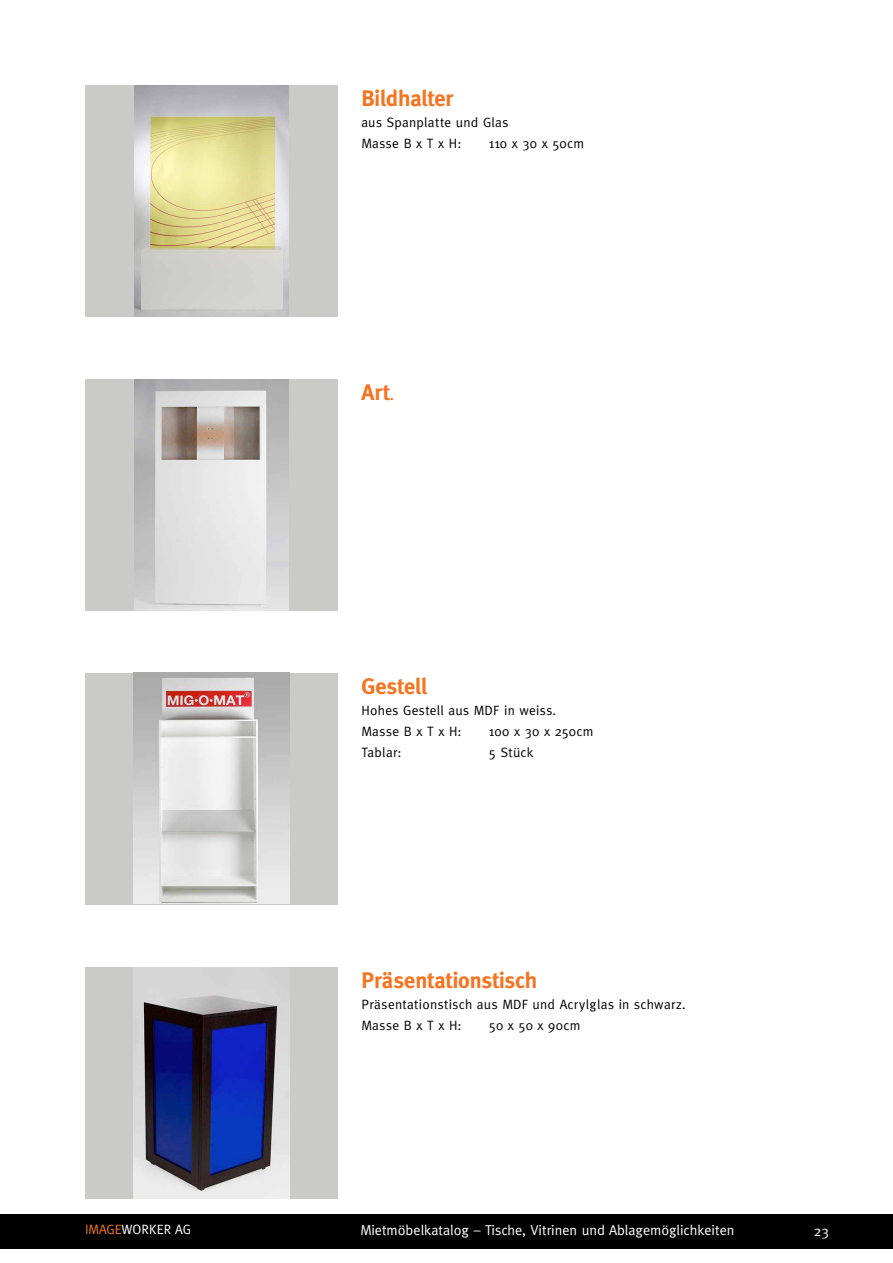
<style>
.page{position:relative;width:893px;height:1263px;background:#fff}
.page>*{position:absolute;margin:0;border:0;box-sizing:border-box;transform-origin:0 0}
.t1{font:700 22.5px "Meta";color:#f47421}
.t2{font:14.25px "Meta";color:#fff}
.t3{font:13.5px/21px "Meta";letter-spacing:.025em;color:#000}
.t4{font:13.5px "Meta";color:#fff}
.s1{font-size:13.5px}
.s2{color:#f47421}
</style>
<div class="page">
<div style="left:0;top:1214px;width:893px;height:34px;background:#000"></div>
<div style="left:85px;top:85px;width:252px;height:231px;background:#cacac9"></div>
<img style="left:134px;top:85px;width:154px;height:231px">
<div style="left:85px;top:379px;width:252px;height:231px;background:#cacac9"></div>
<img style="left:134px;top:379px;width:154px;height:231px">
<div style="left:85px;top:967px;width:252px;height:231px;background:#cacac9"></div>
<img style="left:133px;top:967px;width:156px;height:231px">
<div style="left:85px;top:673px;width:252px;height:231px;background:#cacac9"></div>
<img style="left:133px;top:673px;width:156px;height:231px">
<h1 class="t1" style="left:361px;top:85px;width:93px">Bildhalter</h1>
<p class="t3" style="left:361px;top:112px;width:149px">aus Spanplatte und Glas<br>Masse B x T x H:</p>
<p class="t3" style="left:489px;top:133px;width:97px">110 x 30 x 50cm</p>
<h1 class="t1" style="left:361px;top:379px;width:34px">Art<span class="s1">.</span></h1>
<h1 class="t1" style="left:361px;top:673px;width:67px">Gestell</h1>
<p class="t3" style="left:361px;top:700px;width:196px">Hohes Gestell aus MDF in weiss.<br>Masse B x T x H:</p>
<p class="t3" style="left:489px;top:721px;width:106px">100 x 30 x 250cm</p>
<p class="t3" style="left:361px;top:742px;width:42px">Tablar:</p>
<p class="t3" style="left:489px;top:742px;width:46px">5 Stück</p>
<h1 class="t1" style="left:361px;top:967px;width:177px">Präsentationstisch</h1>
<p class="t3" style="left:361px;top:994px;width:326px">Präsentationstisch aus MDF und Acrylglas in schwarz.<br>Masse B x T x H:</p>
<p class="t3" style="left:489px;top:1015px;width:93px">50 x 50 x 90cm</p>
<p class="t2" style="left:361px;top:1222px;width:375px">Mietmöbelkatalog – Tische, Vitrinen und Ablagemöglichkeiten</p>
<p class="t4" style="left:85px;top:1222px;width:107px"><span class="s2">IMAGE</span>WORKER AG</p>
<p class="t2" style="left:814px;top:1223px;width:17px">23</p>
</div>
